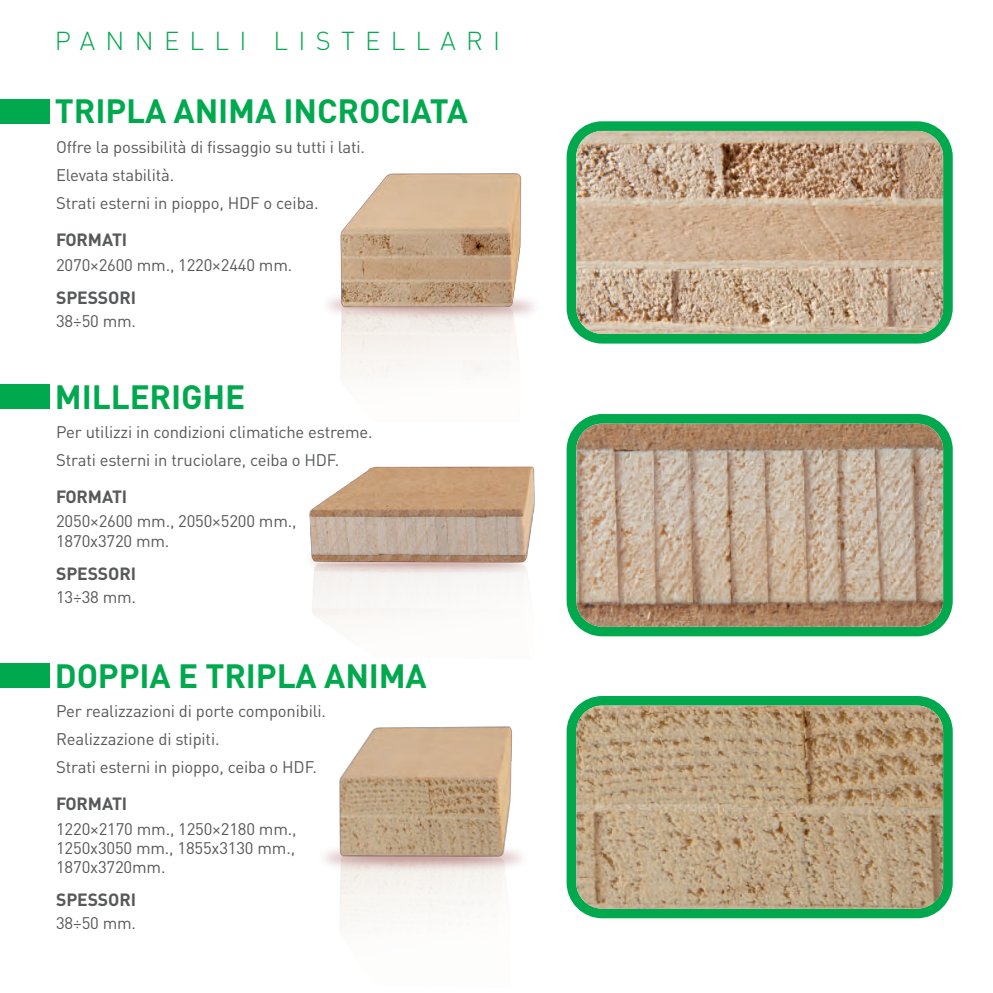
<style>
.page{position:relative;width:993px;height:993px;background:#fff}
.page>*{position:absolute;margin:0;border:0;box-sizing:border-box;transform-origin:0 0}
.t1{font:700 33.25px "DIN";letter-spacing:-.005em;color:#00a94e}
.t2{font:300 25.55px "DIN";letter-spacing:.4em;color:#00a94e}
.t3{font:700 17.5px "DIN";letter-spacing:-.005em;color:#57585a}
.t4{font:16.62px/28px "DIN";letter-spacing:-.01em;color:#57585a}
</style>
<div class="page">
<img style="left:329px;top:173px;width:209px;height:147px">
<img style="left:307px;top:466px;width:228px;height:114px">
<img style="left:321px;top:726px;width:204px;height:137px">
<div style="left:0;top:99px;width:50px;height:24px;background:#00a94e"></div>
<div style="left:0;top:384px;width:50px;height:24px;background:#00a94e"></div>
<div style="left:0;top:663px;width:50px;height:24px;background:#00a94e"></div>
<svg style="left:566px;top:121px;width:386px;height:222px;background:#24b365"></svg>
<img style="left:576px;top:131px;width:366px;height:203px">
<svg style="left:566px;top:414px;width:386px;height:222px;background:#26b265"></svg>
<img style="left:576px;top:423px;width:366px;height:203px">
<svg style="left:566px;top:696px;width:386px;height:221px;background:#26b264"></svg>
<img style="left:576px;top:705px;width:366px;height:203px">
<p class="t2" style="left:55px;top:25px;width:447px">PANNELLI LISTELLARI</p>
<p class="t1" style="left:55px;top:89px;width:414px">TRIPLA ANIMA INCROCIATA</p>
<p class="t4" style="left:56px;top:133px;width:310px">Offre la possibilità di fissaggio su tutti i lati.<br>Elevata stabilità.<br>Strati esterni in pioppo, HDF o ceiba.</p>
<p class="t3" style="left:56px;top:228px;width:73px">FORMATI</p>
<p class="t4" style="left:56px;top:250px;width:237px">2070×2600 mm., 1220×2440 mm.</p>
<p class="t3" style="left:56px;top:286px;width:81px">SPESSORI</p>
<p class="t4" style="left:56px;top:306px;width:81px">38÷50 mm.</p>
<p class="t1" style="left:55px;top:375px;width:192px">MILLERIGHE</p>
<p class="t4" style="left:56px;top:417px;width:318px">Per utilizzi in condizioni climatiche estreme.<br>Strati esterni in truciolare, ceiba o HDF.</p>
<p class="t3" style="left:56px;top:485px;width:73px">FORMATI</p>
<p class="t4" style="left:56px;top:511px;width:242px;line-height:19.2px">2050×2600 mm., 2050×5200 mm.,<br>1870x3720 mm.</p>
<p class="t3" style="left:56px;top:562px;width:81px">SPESSORI</p>
<p class="t4" style="left:56px;top:582px;width:81px">13÷38 mm.</p>
<p class="t1" style="left:55px;top:654px;width:373px">DOPPIA E TRIPLA ANIMA</p>
<p class="t4" style="left:56px;top:696px;width:271px">Per realizzazioni di porte componibili.<br>Realizzazione di stipiti.<br>Strati esterni in pioppo, ceiba o HDF.</p>
<p class="t3" style="left:56px;top:792px;width:73px">FORMATI</p>
<p class="t4" style="left:56px;top:818px;width:242px;line-height:19.2px;text-align:justify">1220×2170 mm., 1250×2180 mm., 1250x3050 mm., 1855x3130 mm., 1870x3720mm.</p>
<p class="t3" style="left:56px;top:888px;width:81px">SPESSORI</p>
<p class="t4" style="left:56px;top:908px;width:81px">38÷50 mm.</p>
</div>
